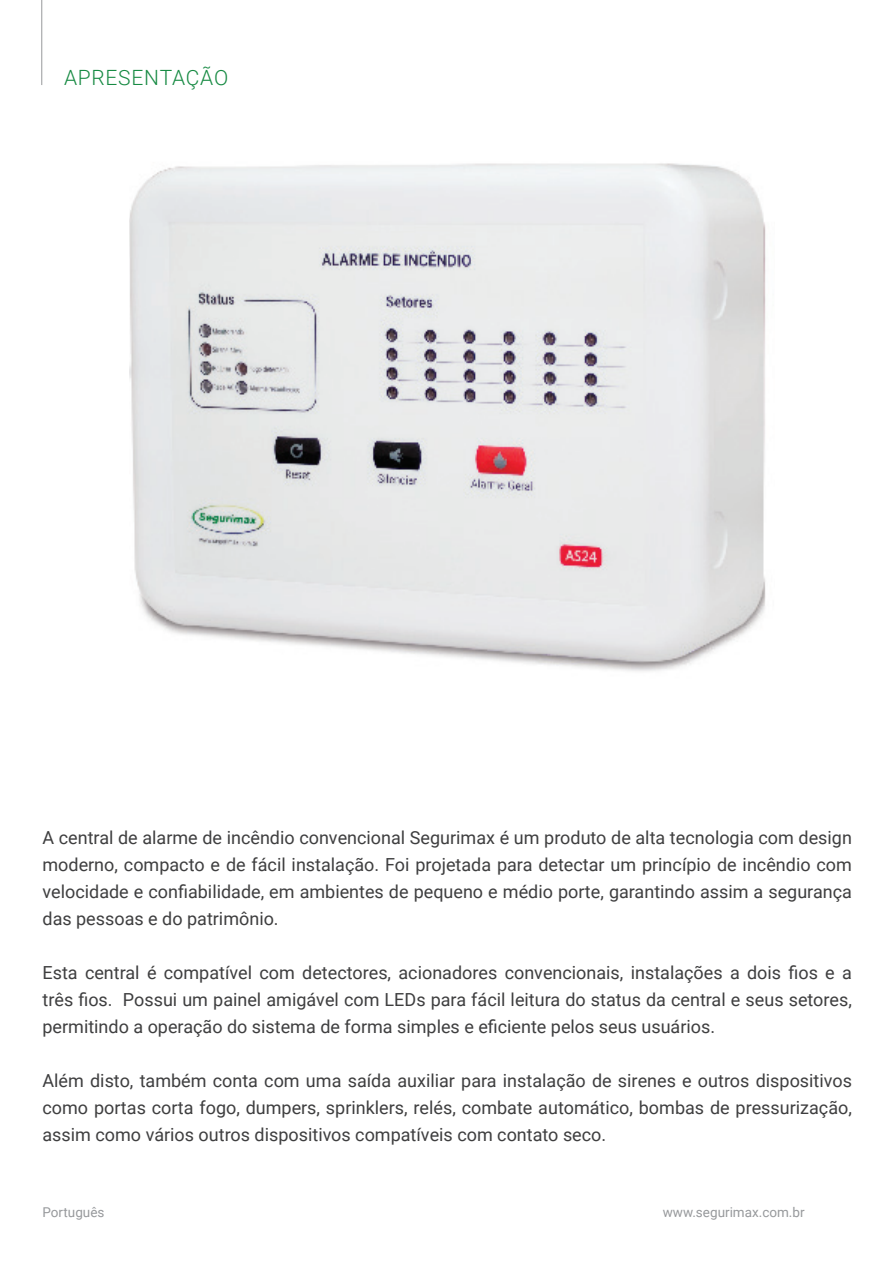
<style>
.page{position:relative;width:893px;height:1263px;background:#fff}
.page>*{position:absolute;margin:0;border:0;box-sizing:border-box;transform-origin:0 0}
.t1{font:300 21px "Roboto";letter-spacing:.035em;color:#178a43}
.t2{font:18px/27px "Roboto";color:#3e3e3f;text-align:justify}
.t3{font:13.5px "Roboto";color:#97999c}
</style>
<div class="page">
<hr style="left:42px;top:0;width:1px;height:85px;background:#97999c">
<img style="left:129px;top:163px;width:637px;height:508px">
<p class="t1" style="left:64px;top:63px;width:166px">APRESENTAÇÃO</p>
<p class="t2" style="left:43px;top:823px;width:811px">A central de alarme de incêndio convencional Segurimax é um produto de alta tecnologia com design moderno, compacto e de fácil instalação. Foi projetada para detectar um princípio de incêndio com velocidade e confiabilidade, em ambientes de pequeno e médio porte, garantindo assim a segurança das pessoas e do patrimônio.</p>
<p class="t2" style="left:43px;top:958px;width:811px">Esta central é compatível com detectores, acionadores convencionais, instalações a dois fios e a três fios. Possui um painel amigável com LEDs para fácil leitura do status da central e seus setores, permitindo a operação do sistema de forma simples e eficiente pelos seus usuários.</p>
<p class="t2" style="left:43px;top:1066px;width:811px">Além disto, também conta com uma saída auxiliar para instalação de sirenes e outros dispositivos como portas corta fogo, dumpers, sprinklers, relés, combate automático, bombas de pressurização, assim como vários outros dispositivos compatíveis com contato seco.</p>
<p class="t3" style="left:43px;top:1203px;width:64px">Português</p>
<p class="t3" style="left:663px;top:1203px;width:143px">www.segurimax.com.br</p>
</div>
